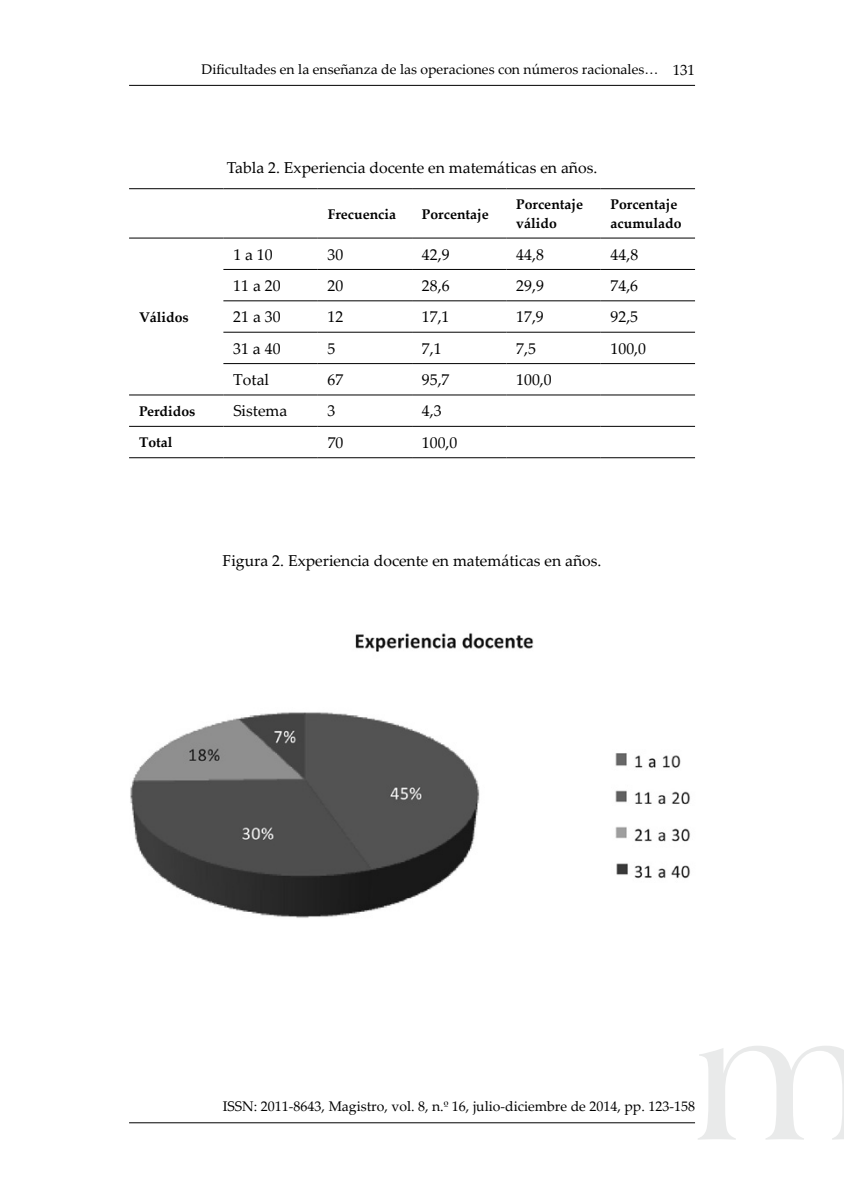
<style>
.page{position:relative;width:844px;height:1191px;background:#fff}
.page>*{position:absolute;margin:0;border:0;box-sizing:border-box;transform-origin:0 0}
.t1{font:700 175px "Americana BT";color:#e9eaea}
.t2{font:15.75px "Palatino Linotype";color:#000}
.t3{font:14px "Palatino Linotype";color:#000}
.t4{font:700 14px/19.2px "Palatino Linotype";color:#000}
.s1{font-size:14.88px}
</style>
<div class="page">
<hr style="left:129px;top:85px;width:565px;height:1px;background:#000">
<hr style="left:129px;top:1122px;width:565px;height:1px;background:#000">
<hr style="left:129px;top:188px;width:94px;height:1px;background:#000">
<hr style="left:223px;top:188px;width:94px;height:1px;background:#000">
<hr style="left:317px;top:188px;width:95px;height:1px;background:#000">
<hr style="left:412px;top:188px;width:94px;height:1px;background:#000">
<hr style="left:506px;top:188px;width:94px;height:1px;background:#000">
<hr style="left:600px;top:188px;width:94px;height:1px;background:#000">
<hr style="left:129px;top:238px;width:94px;height:1px;background:#000">
<hr style="left:223px;top:238px;width:94px;height:1px;background:#000">
<hr style="left:317px;top:238px;width:95px;height:1px;background:#000">
<hr style="left:412px;top:238px;width:94px;height:1px;background:#000">
<hr style="left:506px;top:238px;width:94px;height:1px;background:#000">
<hr style="left:600px;top:238px;width:94px;height:1px;background:#000">
<hr style="left:223px;top:269px;width:94px;height:1px;background:#000">
<hr style="left:317px;top:269px;width:95px;height:1px;background:#000">
<hr style="left:412px;top:269px;width:94px;height:1px;background:#000">
<hr style="left:506px;top:269px;width:94px;height:1px;background:#000">
<hr style="left:600px;top:269px;width:94px;height:1px;background:#000">
<hr style="left:223px;top:300px;width:94px;height:1px;background:#000">
<hr style="left:317px;top:300px;width:95px;height:1px;background:#000">
<hr style="left:412px;top:300px;width:94px;height:1px;background:#000">
<hr style="left:506px;top:300px;width:94px;height:1px;background:#000">
<hr style="left:600px;top:300px;width:94px;height:1px;background:#000">
<hr style="left:223px;top:332px;width:94px;height:1px;background:#000">
<hr style="left:317px;top:332px;width:95px;height:1px;background:#000">
<hr style="left:412px;top:332px;width:94px;height:1px;background:#000">
<hr style="left:506px;top:332px;width:94px;height:1px;background:#000">
<hr style="left:600px;top:332px;width:94px;height:1px;background:#000">
<hr style="left:223px;top:363px;width:94px;height:1px;background:#000">
<hr style="left:317px;top:363px;width:95px;height:1px;background:#000">
<hr style="left:412px;top:363px;width:94px;height:1px;background:#000">
<hr style="left:506px;top:363px;width:94px;height:1px;background:#000">
<hr style="left:600px;top:363px;width:94px;height:1px;background:#000">
<hr style="left:129px;top:394px;width:94px;height:1px;background:#000">
<hr style="left:223px;top:394px;width:94px;height:1px;background:#000">
<hr style="left:317px;top:394px;width:95px;height:1px;background:#000">
<hr style="left:412px;top:394px;width:94px;height:1px;background:#000">
<hr style="left:506px;top:394px;width:94px;height:1px;background:#000">
<hr style="left:600px;top:394px;width:94px;height:1px;background:#000">
<hr style="left:129px;top:426px;width:94px;height:1px;background:#000">
<hr style="left:223px;top:426px;width:94px;height:1px;background:#000">
<hr style="left:317px;top:426px;width:95px;height:1px;background:#000">
<hr style="left:412px;top:426px;width:94px;height:1px;background:#000">
<hr style="left:506px;top:426px;width:94px;height:1px;background:#000">
<hr style="left:600px;top:426px;width:94px;height:1px;background:#000">
<hr style="left:129px;top:457px;width:94px;height:1px;background:#000">
<hr style="left:223px;top:457px;width:94px;height:1px;background:#000">
<hr style="left:317px;top:457px;width:95px;height:1px;background:#000">
<hr style="left:412px;top:457px;width:94px;height:1px;background:#000">
<hr style="left:506px;top:457px;width:94px;height:1px;background:#000">
<hr style="left:600px;top:457px;width:94px;height:1px;background:#000">
<img style="left:130px;top:633px;width:560px;height:285px">
<p class="t3" style="left:201px;top:60px;width:495px">Dificultades en la enseñanza de las operaciones con números racionales… <span class="s1">131</span></p>
<p class="t4" style="left:139px;top:307px;width:51px">Válidos</p>
<p class="t2" style="left:227px;top:157px;width:372px">Tabla 2. Experiencia docente en matemáticas en años.</p>
<p class="t4" style="left:327px;top:204px;width:70px">Frecuencia</p>
<p class="t4" style="left:422px;top:204px;width:68px">Porcentaje</p>
<p class="t4" style="left:516px;top:194px;width:68px">Porcentaje válido</p>
<p class="t4" style="left:610px;top:194px;width:72px">Porcentaje acumulado</p>
<p class="t2" style="left:233px;top:243px;width:41px">1 a 10</p>
<p class="t2" style="left:327px;top:243px;width:17px">30</p>
<p class="t2" style="left:422px;top:243px;width:29px">42,9</p>
<p class="t2" style="left:516px;top:243px;width:29px">44,8</p>
<p class="t2" style="left:610px;top:243px;width:29px">44,8</p>
<p class="t2" style="left:233px;top:274px;width:49px">11 a 20</p>
<p class="t2" style="left:327px;top:274px;width:17px">20</p>
<p class="t2" style="left:422px;top:274px;width:29px">28,6</p>
<p class="t2" style="left:516px;top:274px;width:29px">29,9</p>
<p class="t2" style="left:610px;top:274px;width:29px">74,6</p>
<p class="t2" style="left:233px;top:306px;width:49px">21 a 30</p>
<p class="t2" style="left:327px;top:306px;width:17px">12</p>
<p class="t2" style="left:422px;top:306px;width:29px">17,1</p>
<p class="t2" style="left:516px;top:306px;width:29px">17,9</p>
<p class="t2" style="left:610px;top:306px;width:29px">92,5</p>
<p class="t2" style="left:233px;top:337px;width:49px">31 a 40</p>
<p class="t2" style="left:327px;top:337px;width:9px">5</p>
<p class="t2" style="left:422px;top:337px;width:21px">7,1</p>
<p class="t2" style="left:516px;top:337px;width:21px">7,5</p>
<p class="t2" style="left:610px;top:337px;width:37px">100,0</p>
<p class="t2" style="left:233px;top:368px;width:37px">Total</p>
<p class="t2" style="left:327px;top:368px;width:17px">67</p>
<p class="t2" style="left:422px;top:368px;width:29px">95,7</p>
<p class="t2" style="left:516px;top:368px;width:37px">100,0</p>
<p class="t4" style="left:139px;top:401px;width:58px">Perdidos</p>
<p class="t2" style="left:233px;top:400px;width:55px">Sistema</p>
<p class="t2" style="left:327px;top:400px;width:9px">3</p>
<p class="t2" style="left:422px;top:400px;width:21px">4,3</p>
<p class="t4" style="left:139px;top:432px;width:35px">Total</p>
<p class="t2" style="left:327px;top:431px;width:17px">70</p>
<p class="t2" style="left:422px;top:431px;width:37px">100,0</p>
<p class="t2" style="left:222px;top:549px;width:380px">Figura 2. Experiencia docente en matemáticas en años.</p>
<h1 class="t1" style="left:694px;top:974px;width:178px">m</h1>
<p class="t3" style="left:223px;top:1096px;width:473px">ISSN: 2011-8643, Magistro, vol. 8, n.º 16, julio-diciembre de 2014, pp. 123-158</p>
</div>
